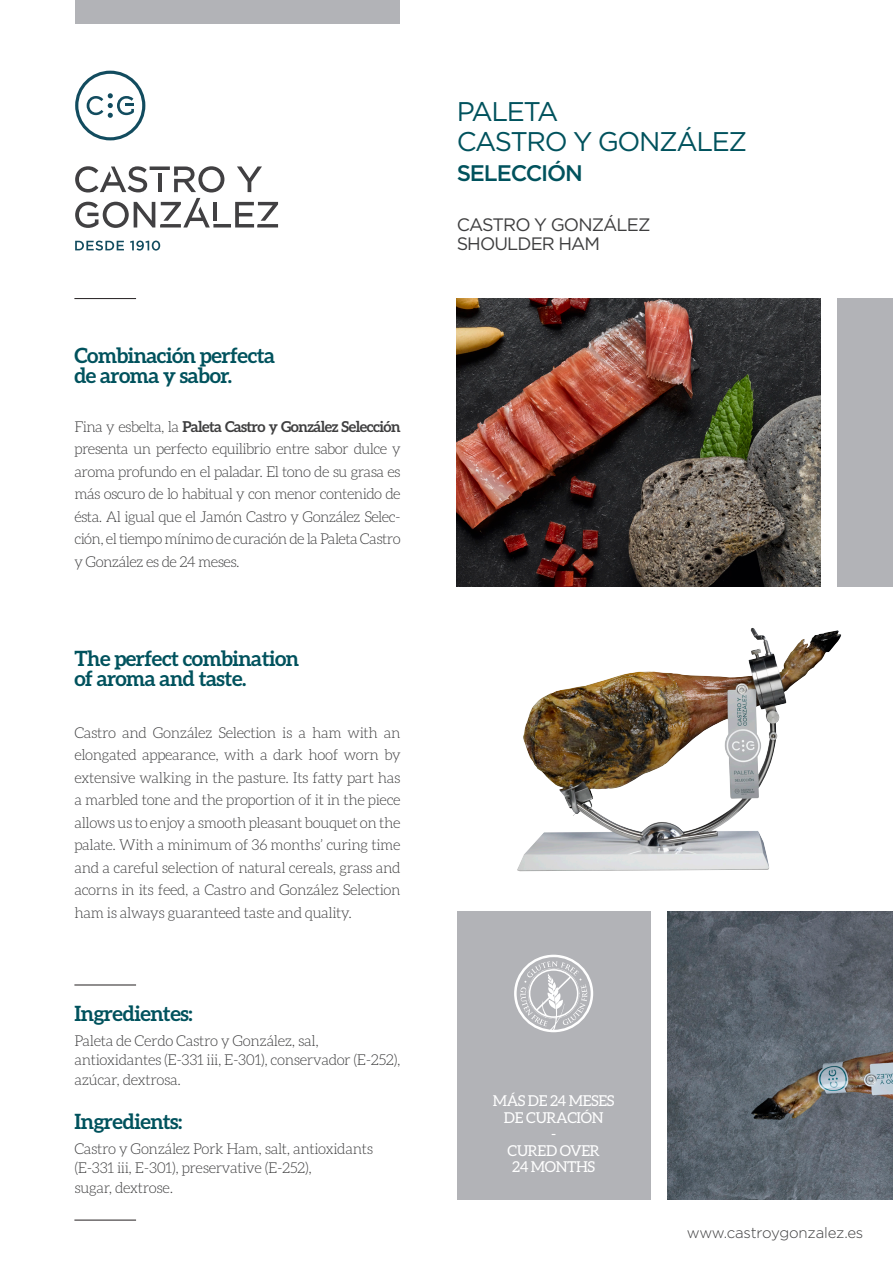
<style>
.page{position:relative;width:893px;height:1263px;background:#fff}
.page>*{position:absolute;margin:0;border:0;box-sizing:border-box;transform-origin:0 0}
.t1{font:27px/30px "Gotham";letter-spacing:-.05em;color:#00525d}
.t2{font:500 22.5px "Gotham";letter-spacing:-.05em;color:#00525d}
.t3{font:700 21px/19.5px "Aleo";letter-spacing:-.025em;color:#00525d}
.t4{font:18px/19.5px "Gotham";letter-spacing:-.05em;color:#3e3e3f}
.t5{font:300 15px/22.5px "Aleo";letter-spacing:-.025em;color:#3e3e3f;text-align:justify}
.t6{font:15px/16.5px "Aleo";letter-spacing:-.025em;color:#fff;text-align:center}
.t7{font:300 15px "Gotham";letter-spacing:-.01em;color:#3e3e3f}
.s1{font-weight:700}
</style>
<div class="page">
<hr style="left:74px;top:298px;width:62px;height:1px;background:#231f20">
<hr style="left:74px;top:984px;width:62px;height:1px;background:#231f20">
<hr style="left:74px;top:1220px;width:62px;height:1px;background:#231f20">
<img style="left:457px;top:298px;width:363px;height:288px">
<img style="left:517px;top:629px;width:324px;height:242px">
<img style="left:668px;top:912px;width:225px;height:288px">
<div style="left:457px;top:912px;width:194px;height:288px;background:#b2b3b7"></div>
<div style="left:838px;top:298px;width:55px;height:288px;background:#b2b3b7"></div>
<div style="left:75px;top:0;width:325px;height:23px;background:#b2b3b7"></div>
<svg style="left:514px;top:955px;width:79px;height:77px"></svg>
<svg style="left:75px;top:71px;width:70px;height:69px"></svg>
<svg style="left:75px;top:166px;width:149px;height:26px"></svg>
<svg style="left:237px;top:166px;width:25px;height:26px"></svg>
<svg style="left:75px;top:198px;width:203px;height:30px"></svg>
<svg style="left:75px;top:241px;width:49px;height:10px"></svg>
<svg style="left:130px;top:241px;width:30px;height:10px"></svg>
<h3 class="t3" style="left:74px;top:346px;width:202px">Combinación perfecta de aroma y sabor.</h3>
<p class="t5" style="left:74px;top:415px;width:328px">Fina y esbelta, la <span class="s1">Paleta Castro y González Selección </span>presenta un perfecto equilibrio entre sabor dulce y aroma profundo en el paladar. El tono de su grasa es más oscuro de lo habitual y con menor contenido de ésta. Al igual que el Jamón Castro y González Selec&shy;ción, el tiempo mínimo de curación de la Paleta Castro y González es de 24 meses.</p>
<h3 class="t3" style="left:74px;top:649px;width:226px">The perfect combination of aroma and taste.</h3>
<p class="t5" style="left:74px;top:721px;width:328px">Castro and González Selection is a ham with an elongated appearance, with a dark hoof worn by extensive walking in the pasture. Its fatty part has a marbled tone and the proportion of it in the piece allows us to enjoy a smooth pleasant bouquet on the palate. With a minimum of 36 months’ curing time and a careful selection of natural cereals, grass and acorns in its feed, a Castro and González Selection ham is always guaranteed taste and quality.</p>
<h3 class="t3" style="left:74px;top:1003px;width:120px">Ingredientes:</h3>
<p class="t5" style="left:74px;top:1031px;width:328px;line-height:19.5px;text-align:left">Paleta de Cerdo Castro y González, sal, antioxidantes (E-331 iii, E-301), conservador (E-252), azúcar, dextrosa.</p>
<h3 class="t3" style="left:74px;top:1111px;width:109px">Ingredients:</h3>
<p class="t5" style="left:74px;top:1138px;width:300px;line-height:19.5px;text-align:left">Castro y González Pork Ham, salt, antioxidants (E-331 iii, E-301), preservative (E-252),<br>sugar, dextrose.</p>
<h1 class="t1" style="left:457px;top:96px;width:292px">PALETA<br>CASTRO Y GONZÁLEZ</h1>
<h2 class="t2" style="left:457px;top:159px;width:128px">SELECCIÓN</h2>
<p class="t4" style="left:457px;top:214px;width:195px">CASTRO Y GONZÁLEZ<br>SHOULDER HAM</p>
<p class="t6" style="left:493px;top:1092px;width:123px">MÁS DE 24 MESES<br>DE CURACIÓN<br>-<br>CURED OVER<br>24 MONTHS</p>
<p class="t7" style="left:687px;top:1223px;width:178px">www.castroygonzalez.es</p>
</div>
